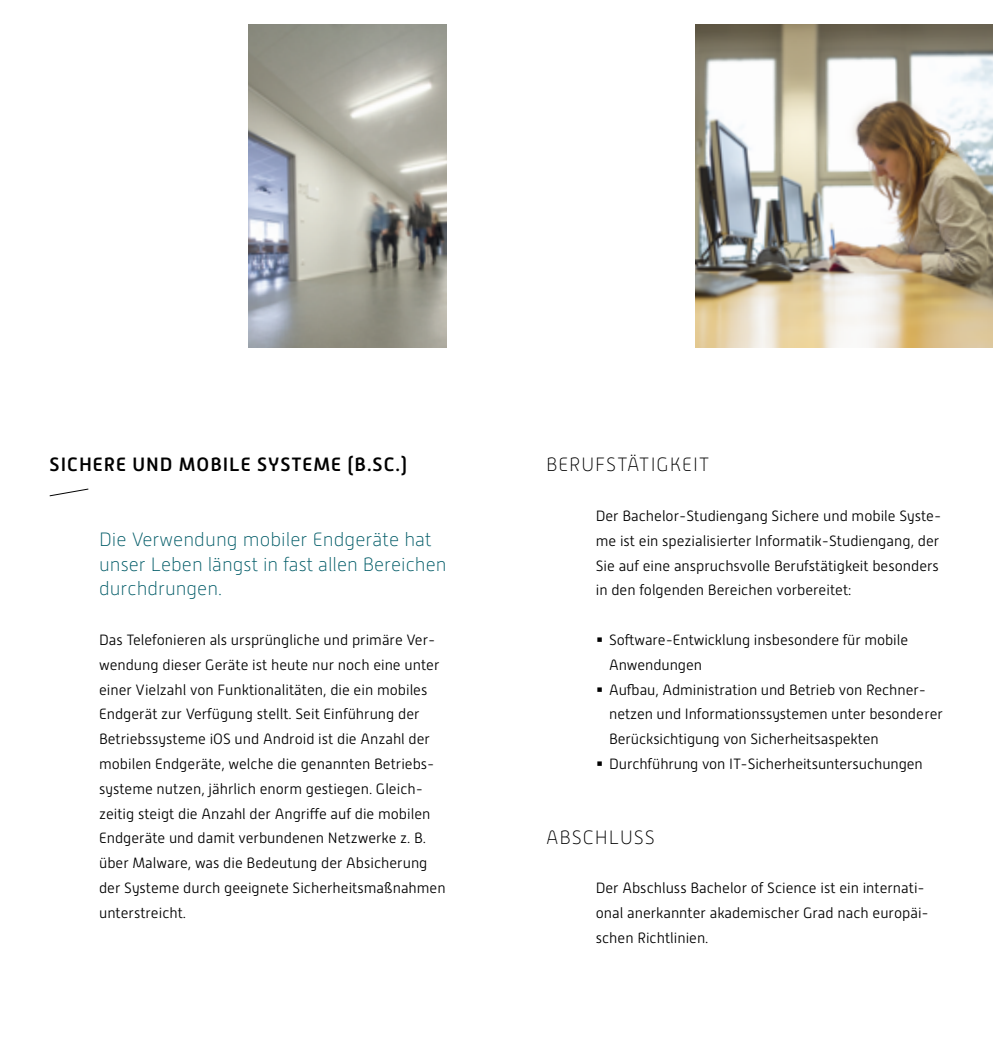
<style>
.page{position:relative;width:993px;height:1042px;background:#fff}
.page>*{position:absolute;margin:0;border:0;box-sizing:border-box;transform-origin:0 0}
.t1{font:100 19.25px/24.8px "Alwyn New";color:#005b67}
.t2{font:500 19.25px "Alwyn New";letter-spacing:.05em;color:#000}
.t3{font:100 19.25px "Alwyn New";letter-spacing:.05em;color:#000}
.t4{font:300 14.88px/24.8px "Alwyn New";color:#000}
</style>
<div class="page">
<img style="left:248px;top:25px;width:198px;height:322px">
<img style="left:695px;top:25px;width:297px;height:322px">
<svg style="left:49px;top:488px;width:40px;height:9px"></svg>
<p class="t2" style="left:50px;top:454px;width:359px">SICHERE UND MOBILE SYSTEME (B.SC.)</p>
<p class="t1" style="left:99px;top:527px;width:349px">Die Verwendung mobiler Endgeräte hat unser Leben längst in fast allen Bereichen durchdrungen.</p>
<p class="t4" style="left:99px;top:627px;width:348px">Das Telefonieren als ursprüngliche und primäre Ver&shy;wendung dieser Geräte ist heute nur noch eine unter einer Vielzahl von Funktionalitäten, die ein mobiles Endgerät zur Verfügung stellt. Seit Einführung der Betriebssysteme iOS und Android ist die Anzahl der mobilen Endgeräte, welche die genannten Betriebs&shy;systeme nutzen, jährlich enorm gestiegen. Gleich&shy;zeitig steigt die Anzahl der Angriffe auf die mobilen Endgeräte und damit verbundenen Netzwerke z. B. über Malware, was die Bedeutung der Absicherung der Systeme durch geeignete Sicherheitsmaßnahmen unterstreicht.</p>
<p class="t3" style="left:546px;top:454px;width:165px">BERUFSTÄTIGKEIT</p>
<p class="t4" style="left:595px;top:503px;width:347px">Der Bachelor-Studiengang Sichere und mobile Syste&shy;me ist ein spezialisierter Informatik-Studiengang, der Sie auf eine anspruchsvolle Berufstätigkeit besonders in den folgenden Bereichen vorbereitet:</p>
<p class="t4" style="left:609px;top:627px;width:335px">Software-Entwicklung insbesondere für mobile Anwendungen<br>Aufbau, Administration und Betrieb von Rechner&shy;netzen und Informationssystemen unter besonderer Berücksichtigung von Sicherheitsaspekten Durchführung von IT-Sicherheitsuntersuchungen</p>
<p class="t3" style="left:546px;top:826px;width:110px">ABSCHLUSS</p>
<p class="t4" style="left:595px;top:875px;width:334px">Der Abschluss Bachelor of Science ist ein internati&shy;onal anerkannter akademischer Grad nach europäi&shy;schen Richtlinien.</p>
</div>
